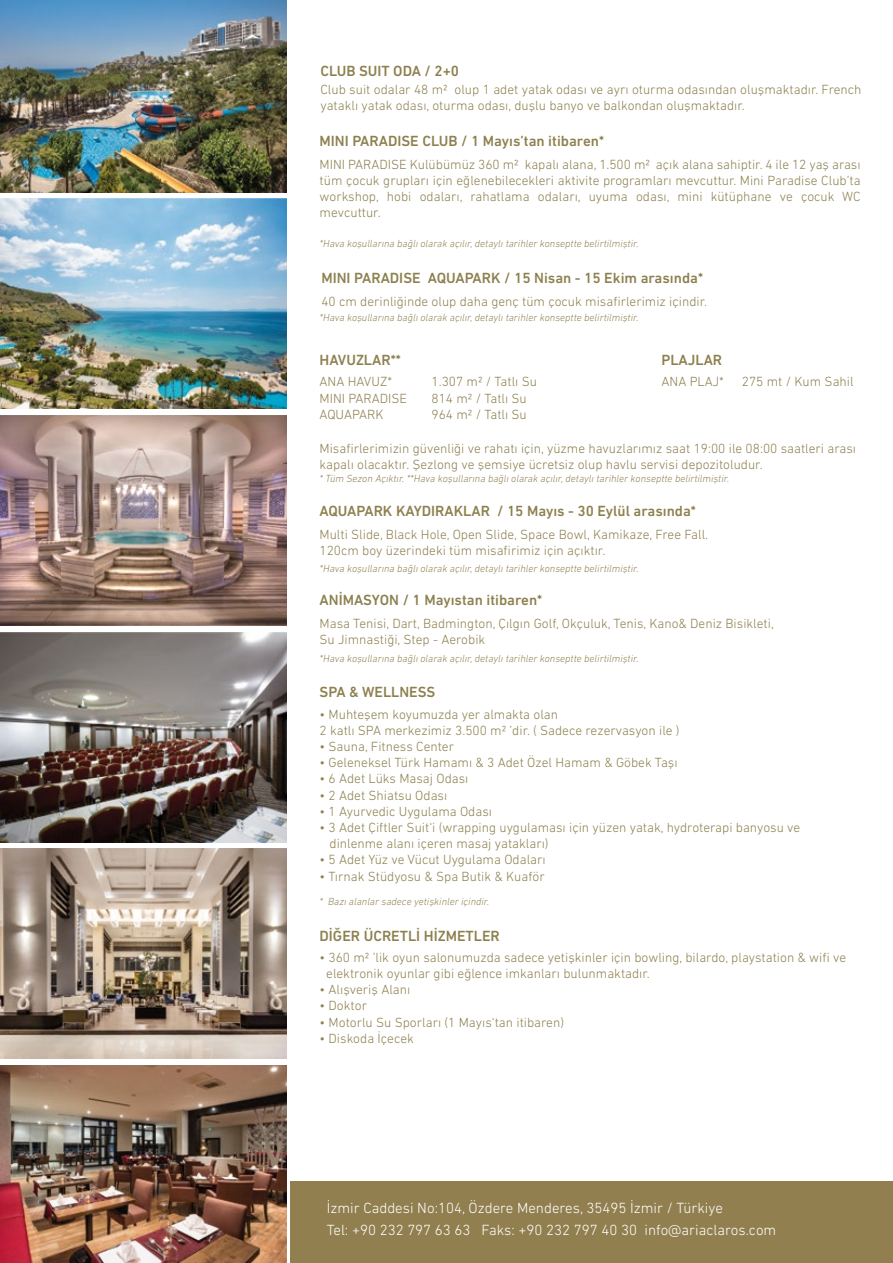
<style>
.page{position:relative;width:893px;height:1263px;background:#fff}
.page>*{position:absolute;margin:0;border:0;box-sizing:border-box;transform-origin:0 0}
.t1{font:500 15px "DIN Next LT Pro";color:#8d804f}
.t2{font:300 15px/22px "DIN Next LT Pro";color:#fff}
.t3{font:300 13.5px/16.2px "DIN Next LT Pro";color:#8d804f}
.t4{font:italic 300 10.5px "DIN Next LT Pro";color:#8d804f}
</style>
<div class="page">
<img style="left:0;top:0;width:286px;height:192px">
<img style="left:0;top:199px;width:286px;height:210px">
<img style="left:0;top:415px;width:286px;height:210px">
<img style="left:0;top:632px;width:286px;height:211px">
<img style="left:0;top:848px;width:286px;height:210px">
<img style="left:0;top:1065px;width:286px;height:198px">
<div style="left:290px;top:1181px;width:603px;height:82px;background:#917f4f"></div>
<p class="t1" style="left:320px;top:62px;width:140px">CLUB SUIT ODA / 2+0</p>
<p class="t3" style="left:320px;top:81px;width:543px">Club suit odalar 48 m2 olup 1 adet yatak odası ve ayrı oturma odasından oluşmaktadır. French yataklı yatak odası, oturma odası, duşlu banyo ve balkondan oluşmaktadır.</p>
<p class="t1" style="left:320px;top:132px;width:286px">MINI PARADISE CLUB / 1 Mayıs’tan itibaren*</p>
<p class="t3" style="left:320px;top:156px;width:543px;text-align:justify">MINI PARADISE Kulübümüz 360 m2 kapalı alana, 1.500 m2 açık alana sahiptir. 4 ile 12 yaş arası tüm çocuk grupları için eğlenebilecekleri aktivite programları mevcuttur. Mini Paradise Club’ta workshop, hobi odaları, rahatlama odaları, uyuma odası, mini kütüphane ve çocuk WC mevcuttur.</p>
<p class="t4" style="left:320px;top:238px;width:320px">*Hava koşullarına bağlı olarak açılır, detaylı tarihler konseptte belirtilmiştir.</p>
<p class="t1" style="left:321px;top:269px;width:383px">MINI PARADISE AQUAPARK / 15 Nisan - 15 Ekim arasında*</p>
<p class="t3" style="left:321px;top:293px;width:387px">40 cm derinliğinde olup daha genç tüm çocuk misafirlerimiz içindir.</p>
<p class="t4" style="left:320px;top:312px;width:320px">*Hava koşullarına bağlı olarak açılır, detaylı tarihler konseptte belirtilmiştir.</p>
<p class="t1" style="left:320px;top:351px;width:83px">HAVUZLAR**</p>
<p class="t1" style="left:661px;top:351px;width:62px">PLAJLAR</p>
<p class="t3" style="left:320px;top:374px;width:89px">ANA HAVUZ*<br>MINI PARADISE<br>AQUAPARK</p>
<p class="t3" style="left:432px;top:374px;width:107px">1.307 m2 / Tatlı Su</p>
<p class="t3" style="left:661px;top:374px;width:64px">ANA PLAJ*</p>
<p class="t3" style="left:432px;top:390px;width:97px">814 m2 / Tatlı Su<br>964 m2 / Tatlı Su</p>
<p class="t3" style="left:742px;top:374px;width:113px">275 mt / Kum Sahil</p>
<p class="t3" style="left:320px;top:440px;width:538px">Misafirlerimizin güvenliği ve rahatı için, yüzme havuzlarımız saat 19:00 ile 08:00 saatleri arası kapalı olacaktır. Şezlong ve şemsiye ücretsiz olup havlu servisi depozitoludur.</p>
<p class="t4" style="left:320px;top:472px;width:411px">* Tüm Sezon Açıktır. **Hava koşullarına bağlı olarak açılır, detaylı tarihler konseptte belirtilmiştir.</p>
<p class="t1" style="left:320px;top:502px;width:378px">AQUAPARK KAYDIRAKLAR / 15 Mayıs - 30 Eylül arasında*</p>
<p class="t3" style="left:320px;top:526px;width:390px">Multi Slide, Black Hole, Open Slide, Space Bowl, Kamikaze, Free Fall.<br>120cm boy üzerindeki tüm misafirimiz için açıktır.</p>
<p class="t4" style="left:320px;top:562px;width:320px">*Hava koşullarına bağlı olarak açılır, detaylı tarihler konseptte belirtilmiştir.</p>
<p class="t1" style="left:320px;top:591px;width:224px">ANİMASYON / 1 Mayıstan itibaren*</p>
<p class="t3" style="left:320px;top:615px;width:456px">Masa Tenisi, Dart, Badmington, Çılgın Golf, Okçuluk, Tenis, Kano&amp; Deniz Bisikleti,<br>Su Jimnastiği, Step - Aerobik</p>
<p class="t4" style="left:320px;top:652px;width:320px">*Hava koşullarına bağlı olarak açılır, detaylı tarihler konseptte belirtilmiştir.</p>
<p class="t1" style="left:320px;top:683px;width:117px">SPA &amp; WELLNESS</p>
<p class="t3" style="left:320px;top:706px;width:362px">• Muhteşem koyumuzda yer almakta olan<br>2 katlı SPA merkezimiz 3.500 m2 ’dir. ( Sadece rezervasyon ile )</p>
<p class="t3" style="left:320px;top:738px;width:136px">• Sauna, Fitness Center</p>
<p class="t3" style="left:320px;top:754px;width:360px">• Geleneksel Türk Hamamı &amp; 3 Adet Özel Hamam &amp; Göbek Taşı</p>
<p class="t3" style="left:320px;top:771px;width:150px">• 6 Adet Lüks Masaj Odası</p>
<p class="t3" style="left:320px;top:787px;width:129px">• 2 Adet Shiatsu Odası</p>
<p class="t3" style="left:320px;top:803px;width:174px">• 1 Ayurvedic Uygulama Odası</p>
<p class="t3" style="left:330px;top:819px;width:472px;text-indent:-10px">• 3 Adet Çiftler Suit‘i (wrapping uygulaması için yüzen yatak, hydroterapi banyosu ve dinlenme alanı içeren masaj yatakları)</p>
<p class="t3" style="left:320px;top:852px;width:228px">• 5 Adet Yüz ve Vücut Uygulama Odaları</p>
<p class="t3" style="left:320px;top:868px;width:227px">• Tırnak Stüdyosu &amp; Spa Butik &amp; Kuaför</p>
<p class="t4" style="left:320px;top:895px;width:171px">* Bazı alanlar sadece yetişkinler içindir.</p>
<p class="t1" style="left:320px;top:927px;width:182px">DİĞER ÜCRETLİ HİZMETLER</p>
<p class="t3" style="left:326px;top:949px;width:521px;text-indent:-7px">• 360 m2 ’lik oyun salonumuzda sadece yetişkinler için bowling, bilardo, playstation &amp; wifi ve elektronik oyunlar gibi eğlence imkanları bulunmaktadır.</p>
<p class="t3" style="left:320px;top:981px;width:92px">• Alışveriş Alanı</p>
<p class="t3" style="left:320px;top:997px;width:49px">• Doktor</p>
<p class="t3" style="left:320px;top:1014px;width:246px">• Motorlu Su Sporları (1 Mayıs‘tan itibaren)</p>
<p class="t3" style="left:320px;top:1030px;width:96px">• Diskoda İçecek</p>
<p class="t2" style="left:327px;top:1197px;width:451px">İzmir Caddesi No:104, Özdere Menderes, 35495 İzmir / Türkiye<br>Tel: +90 232 797 63 63 Faks: +90 232 797 40 30 info@ariaclaros.com</p>
</div>
